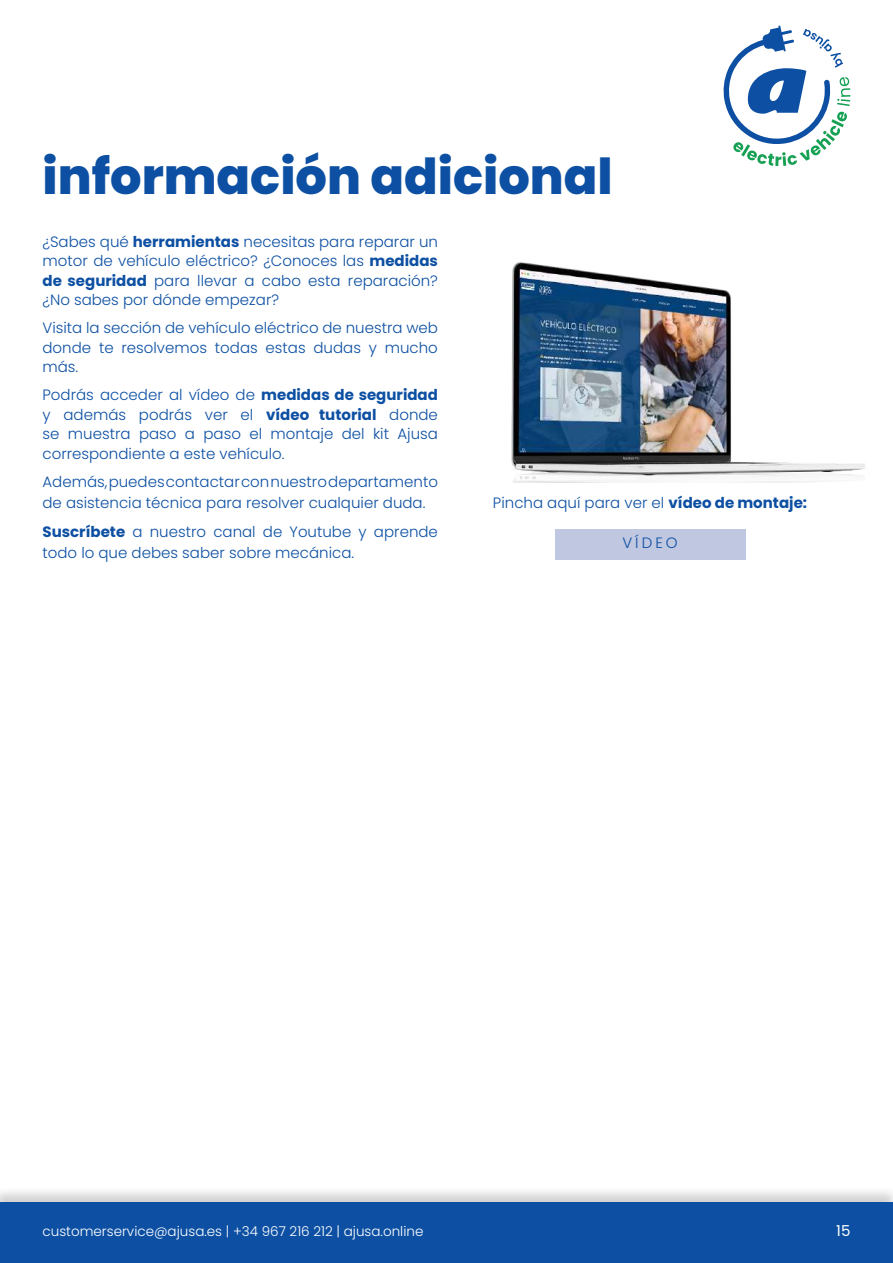
<style>
.page{position:relative;width:893px;height:1263px;background:#fff}
.page>*{position:absolute;margin:0;border:0;box-sizing:border-box;transform-origin:0 0}
.t1{font:800 49.5px "Poppins";color:#0d50a3}
.t2{font:300 15px/19.5px "Poppins";color:#0d50a3;text-align:justify}
.t3{font:15px "Poppins";color:#fff}
.t4{font:300 13.5px "Poppins";color:#fff}
.s1{font-weight:700}
</style>
<div class="page">
<div style="left:0;top:1186px;width:893px;height:77px;background:#231f20;opacity:.2"></div>
<div style="left:0;top:1203px;width:893px;height:60px;background:#0d50a3"></div>
<svg style="left:723px;top:26px;width:127px;height:140px"></svg>
<img style="left:511px;top:262px;width:354px;height:221px">
<div style="left:555px;top:529px;width:190px;height:30px;background:#c0c7e0"></div>
<h1 class="t1" style="left:43px;top:148px;width:572px">información adicional</h1>
<p class="t2" style="left:43px;top:232px;width:397px">¿Sabes qué <span class="s1">herramientas</span> necesitas para reparar un motor de vehículo eléctrico? ¿Conoces las <span class="s1">medidas de seguridad</span> para llevar a cabo esta reparación? ¿No sabes por dónde empezar?</p>
<p class="t2" style="left:43px;top:318px;width:397px">Visita la sección de vehículo eléctrico de nuestra web donde te resolvemos todas estas dudas y mucho más.</p>
<p class="t2" style="left:43px;top:385px;width:397px">Podrás acceder al vídeo de <span class="s1">medidas de seguridad </span>y además podrás ver el <span class="s1">vídeo tutorial</span> donde se muestra paso a paso el montaje del kit Ajusa correspondiente a este vehículo.</p>
<p class="t2" style="left:43px;top:471px;width:397px;line-height:21px">Además, puedes contactar con nuestro departamento de asistencia técnica para resolver cualquier duda.</p>
<p class="t2" style="left:43px;top:521px;width:397px;line-height:21px"><span class="s1">Suscríbete</span> a nuestro canal de Youtube y aprende todo lo que debes saber sobre mecánica.</p>
<p class="t2" style="left:493px;top:493px;width:316px">Pincha aquí para ver el <span class="s1">vídeo de montaje:</span></p>
<p class="t2" style="left:622px;top:533px;width:57px">VÍDEO</p>
<p class="t4" style="left:43px;top:1223px;width:382px">customerservice@ajusa.es | +34 967 216 212 | ajusa.online</p>
<p class="t3" style="left:836px;top:1222px;width:16px">15</p>
</div>
